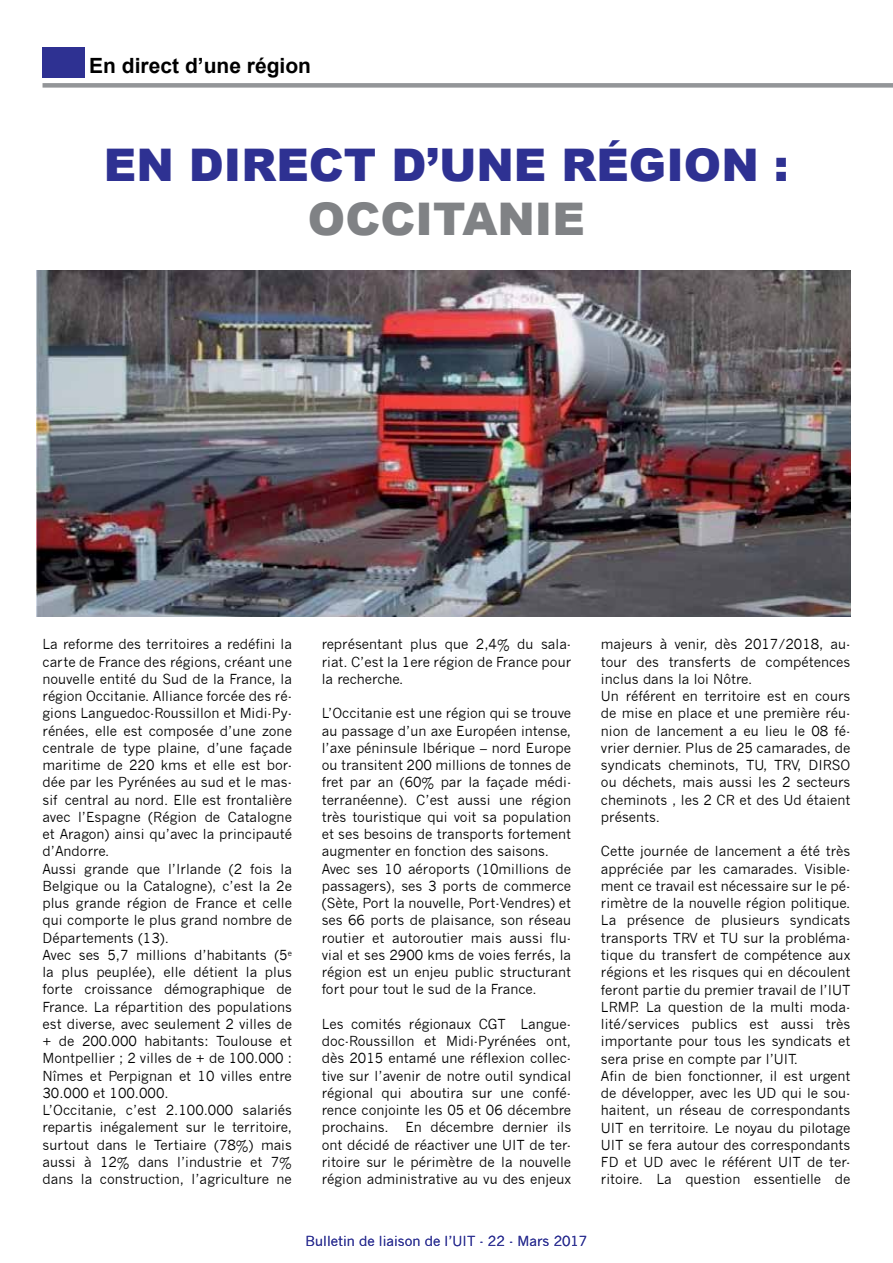
<style>
.page{position:relative;width:893px;height:1263px;background:#fff}
.page>*{position:absolute;margin:0;border:0;box-sizing:border-box;transform-origin:0 0}
.t1{font:900 45px "Arial";color:#2e3192}
.t2{font:900 45px "Arial";color:#808285}
.t3{font:700 21px "Arial";color:#000}
.t4{font:13.5px/17.2px "News Gothic";color:#000}
.t5{font:13.5px "News Gothic";color:#2e3192}
</style>
<div class="page">
<img style="left:36px;top:270px;width:814px;height:347px">
<div style="left:43px;top:83px;width:850px;height:5px;background:#939598"></div>
<div style="left:43px;top:47px;width:42px;height:30px;background:#2e3192"></div>
<h2 class="t3" style="left:89px;top:54px;width:223px">En direct d’une région</h2>
<h1 class="t1" style="left:104px;top:140px;width:686px">EN DIRECT D’UNE RÉGION :</h1>
<h1 class="t2" style="left:308px;top:194px;width:278px">OCCITANIE</h1>
<p class="t4" style="left:43px;top:636px;width:251px">La reforme des territoires a redéfini la carte de France des régions, créant une nouvelle entité du Sud de la France, la région Occitanie. Alliance forcée des ré&shy;gions Languedoc-Roussillon et Midi-Py&shy;rénées, elle est composée d’une zone centrale de type plaine, d’une façade maritime de 220 kms et elle est bor&shy;dée par les Pyrénées au sud et le mas&shy;sif central au nord. Elle est frontalière avec l’Espagne (Région de Catalogne et Aragon) ainsi qu’avec la principauté d’Andorre.<br>Aussi grande que l’Irlande (2 fois la Belgique ou la Catalogne), c’est la 2e plus grande région de France et celle qui comporte le plus grand nombre de Départements (13).<br>Avec ses 5,7 millions d’habitants (5<sup>e </sup>la plus peuplée), elle détient la plus forte croissance démographique de France. La répartition des populations est diverse, avec seulement 2 villes de + de 200.000 habitants: Toulouse et Montpellier ; 2 villes de + de 100.000 :<br>Nîmes et Perpignan et 10 villes entre 30.000 et 100.000.<br>L’Occitanie, c’est 2.100.000 salariés repartis inégalement sur le territoire, surtout dans le Tertiaire (78%) mais aussi à 12% dans l’industrie et 7% dans la construction, l’agriculture ne</p>
<p class="t4" style="left:322px;top:636px;width:251px;text-align:justify">représentant plus que 2,4% du sala&shy;riat. C’est la 1ere région de France pour la recherche.</p>
<p class="t4" style="left:322px;top:705px;width:251px">L’Occitanie est une région qui se trouve au passage d’un axe Européen intense, l’axe péninsule Ibérique – nord Europe ou transitent 200 millions de tonnes de fret par an (60% par la façade médi&shy;terranéenne). C’est aussi une région très touristique qui voit sa population et ses besoins de transports fortement augmenter en fonction des saisons.<br>Avec ses 10 aéroports (10millions de passagers), ses 3 ports de commerce (Sète, Port la nouvelle, Port-Vendres) et ses 66 ports de plaisance, son réseau routier et autoroutier mais aussi flu&shy;vial et ses 2900 kms de voies ferrés, la région est un enjeu public structurant fort pour tout le sud de la France.</p>
<p class="t4" style="left:322px;top:1015px;width:251px;text-align:justify">Les comités régionaux CGT Langue&shy;doc-Roussillon et Midi-Pyrénées ont, dès 2015 entamé une réflexion collec&shy;tive sur l’avenir de notre outil syndical régional qui aboutira sur une confé&shy;rence conjointe les 05 et 06 décembre prochains. En décembre dernier ils ont décidé de réactiver une UIT de ter&shy;ritoire sur le périmètre de la nouvelle région administrative au vu des enjeux</p>
<p class="t4" style="left:601px;top:636px;width:251px">majeurs à venir, dès 2017/2018, au&shy;tour des transferts de compétences inclus dans la loi Nôtre.<br>Un référent en territoire est en cours de mise en place et une première réu&shy;nion de lancement a eu lieu le 08 fé&shy;vrier dernier. Plus de 25 camarades, de syndicats cheminots, TU, TRV, DIRSO ou déchets, mais aussi les 2 secteurs cheminots , les 2 CR et des Ud étaient présents.</p>
<p class="t4" style="left:601px;top:843px;width:251px">Cette journée de lancement a été très appréciée par les camarades. Visible&shy;ment ce travail est nécessaire sur le pé&shy;rimètre de la nouvelle région politique.<br>La présence de plusieurs syndicats transports TRV et TU sur la probléma&shy;tique du transfert de compétence aux régions et les risques qui en découlent feront partie du premier travail de l’IUT LRMP. La question de la multi moda&shy;lité/services publics est aussi très importante pour tous les syndicats et sera prise en compte par l’UIT.<br>Afin de bien fonctionner, il est urgent de développer, avec les UD qui le sou&shy;haitent, un réseau de correspondants UIT en territoire. Le noyau du pilotage UIT se fera autour des correspondants FD et UD avec le référent UIT de ter&shy;ritoire. La question essentielle de</p>
<p class="t5" style="left:306px;top:1233px;width:283px">Bulletin de liaison de l’UIT - 22 - Mars 2017</p>
</div>
